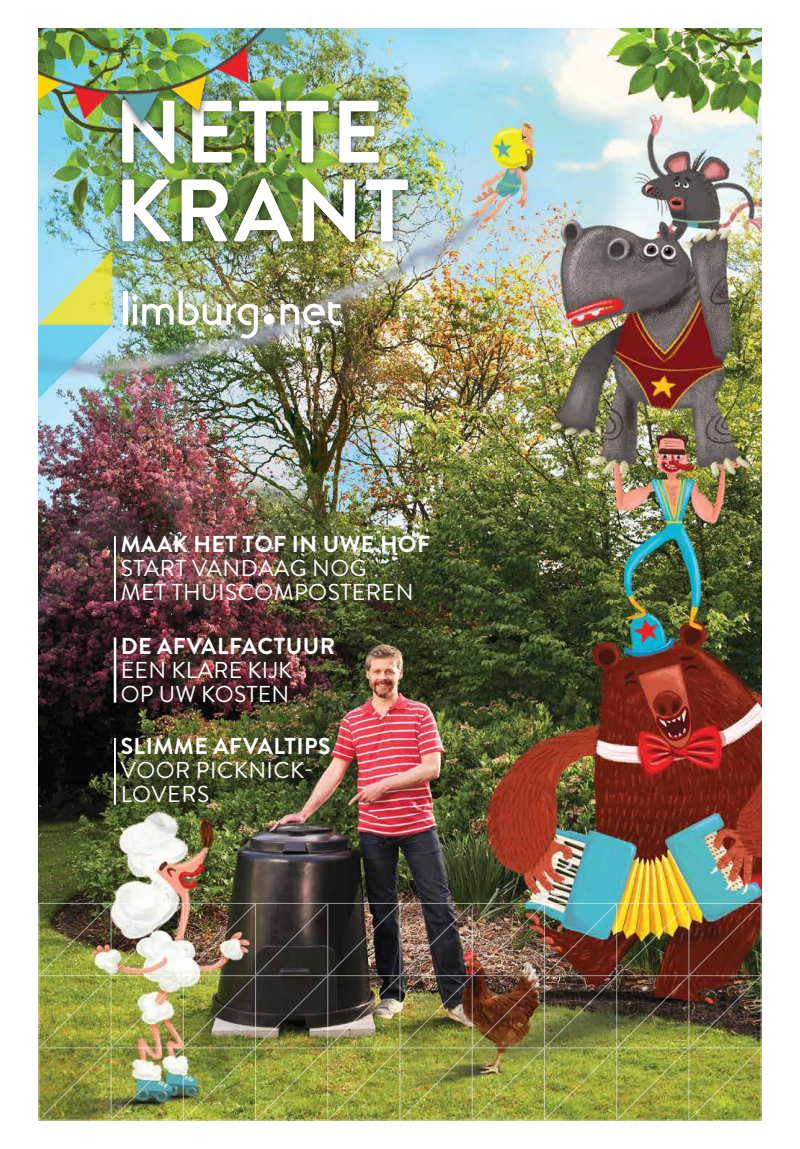
<style>
.page{position:relative;width:800px;height:1149px;background:#fff}
.page>*{position:absolute;margin:0;border:0;box-sizing:border-box;transform-origin:0 0}
.t1{font:700 88.4px/78.6px "Brandon Grotesque";letter-spacing:.02em;color:#fff}
.t2{font:23px/24px "Brandon Grotesque";letter-spacing:.02em;color:#fff}
.t3{font:700 23px "Brandon Grotesque";letter-spacing:.02em;color:#fff}
</style>
<div class="page">
<img style="left:616px;top:28px;width:145px;height:874px">
<img style="left:616px;top:902px;width:145px;height:218px">
<img style="left:38px;top:28px;width:578px;height:1092px">
<div style="left:114px;top:76px;width:98px;height:57px;background:#000;opacity:.5"></div>
<img style="left:119px;top:76px;width:91px;height:141px">
<h1 class="t1" style="left:114px;top:94px;width:296px">NETTE<br>KRANT</h1>
<p class="t3" style="left:121px;top:528px;width:311px">MAAK HET TOF IN UWE HOF</p>
<p class="t2" style="left:121px;top:556px;width:294px">START VANDAAG NOG<br>MET THUISCOMPOSTE RE N</p>
<p class="t3" style="left:121px;top:629px;width:216px">DE AFVALFACTUUR</p>
<p class="t2" style="left:121px;top:658px;width:173px">EE N KLARE KIJK<br>OP UW KOSTE N</p>
<p class="t3" style="left:121px;top:729px;width:210px">SLIMM E AFVALTIPS</p>
<p class="t2" style="left:121px;top:758px;width:194px">VOOR PICKNICK-<br>LOVE RS</p>
</div>
